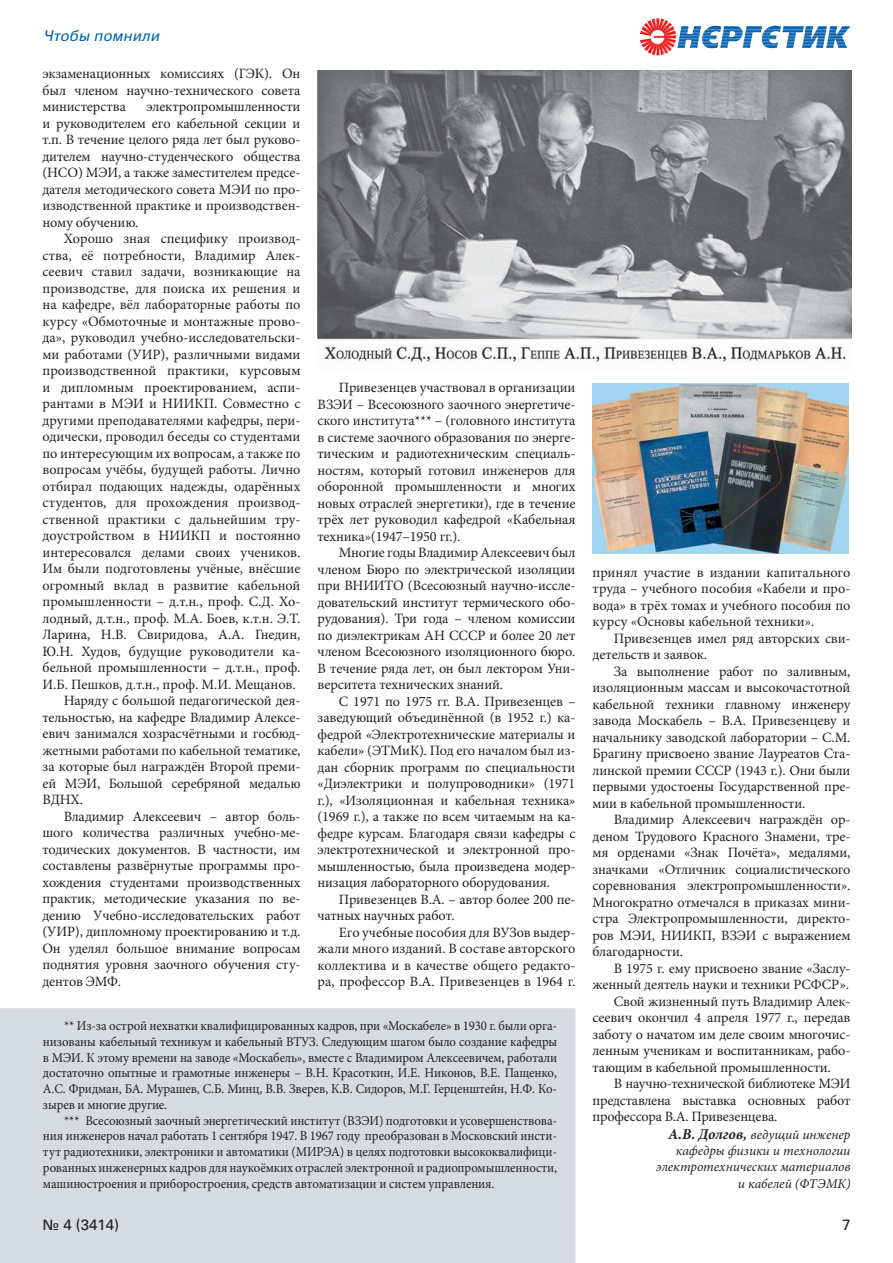
<style>
.page{position:relative;width:893px;height:1263px;background:#fff}
.page>*{position:absolute;margin:0;border:0;box-sizing:border-box;transform-origin:0 0}
.t1{font:italic 15px "Univers C";color:#0066b3}
.t2{font:15px "Univers C";color:#1c1a1c}
.t3{font:15px "Univers C";color:#231f20}
.t4{font:14.25px/16.5px "Minion Pro";letter-spacing:-.005em;color:#231f20;text-align:justify}
.t5{font:13.5px/15.8px "Minion Pro";letter-spacing:-.01em;color:#231f20;text-align:justify;scale:.95 1}
.t6{font:italic 13.5px/16.2px "Minion Pro";color:#231f20;text-align:right}
.s1{font-weight:700;font-size:15px}
</style>
<div class="page">
<img style="left:640px;top:18px;width:141px;height:37px">
<div style="left:0;top:1008px;width:575px;height:255px;background:#d5dbde"></div>
<div style="left:44px;top:1219px;width:74px;height:13px;background:#d5dbde"></div>
<img style="left:317px;top:71px;width:535px;height:292px">
<img style="left:592px;top:383px;width:256px;height:170px">
<p class="t1" style="left:43px;top:27px;width:118px">Чтобы помнили</p>
<p class="t4" style="left:42px;top:67px;width:259px">экзаменационных комиссиях (ГЭК). Он был членом научно-технического совета министерства</p>
<p class="t4" style="left:42px;top:100px;width:259px;text-indent:104px">электропромышленности и руководителем его кабельной секции и т.п. В течение целого ряда лет был руково&shy;дителем научно-студенческого общества (НСО) МЭИ, а также заместителем предсе&shy;дателя методического совета МЭИ по про&shy;изводственной практике и производствен&shy;ному обучению.</p>
<p class="t4" style="left:64px;top:232px;width:238px">Хорошо зная специфику производ-</p>
<p class="t4" style="left:42px;top:248px;width:259px">ства, её потребности, Владимир Алек-</p>
<p class="t4" style="left:42px;top:265px;width:259px">сеевич ставил задачи, возникающие на</p>
<p class="t4" style="left:42px;top:281px;width:259px">производстве, для поиска их решения и</p>
<p class="t4" style="left:42px;top:298px;width:259px">на кафедре, вёл лабораторные работы по</p>
<p class="t4" style="left:42px;top:314px;width:259px">курсу «Обмоточные и монтажные прово-</p>
<p class="t4" style="left:42px;top:331px;width:259px">да», руководил учебно-исследовательски-</p>
<p class="t4" style="left:42px;top:347px;width:259px">ми работами (УИР), различными видами</p>
<p class="t4" style="left:42px;top:364px;width:259px">производственной практики, курсовым</p>
<p class="t4" style="left:42px;top:380px;width:259px">и дипломным проектированием, аспи-</p>
<p class="t4" style="left:42px;top:397px;width:259px">рантами в МЭИ и НИИКП. Совместно с</p>
<p class="t4" style="left:42px;top:413px;width:259px">другими преподавателями кафедры, пери-</p>
<p class="t4" style="left:42px;top:430px;width:259px">одически, проводил беседы со студентами</p>
<p class="t4" style="left:42px;top:446px;width:259px">по интересующим их вопросам, а также по</p>
<p class="t4" style="left:42px;top:463px;width:259px">вопросам учёбы, будущей работы. Лично</p>
<p class="t4" style="left:42px;top:479px;width:259px">отбирал подающих надежды, одарённых</p>
<p class="t4" style="left:42px;top:496px;width:259px">студентов, для прохождения производ-</p>
<p class="t4" style="left:42px;top:512px;width:259px">ственной практики с дальнейшим тру-</p>
<p class="t4" style="left:42px;top:529px;width:259px">доустройством в НИИКП и постоянно</p>
<p class="t4" style="left:42px;top:545px;width:259px">интересовался делами своих учеников.</p>
<p class="t4" style="left:42px;top:562px;width:259px">Им были подготовлены учёные, внёсшие</p>
<p class="t4" style="left:42px;top:578px;width:259px">огромный вклад в развитие кабельной</p>
<p class="t4" style="left:42px;top:595px;width:259px">промышленности – д.т.н., проф. С.Д. Хо-</p>
<p class="t4" style="left:42px;top:611px;width:259px">лодный, д.т.н., проф. М.А. Боев, к.т.н. Э.Т.</p>
<p class="t4" style="left:42px;top:628px;width:259px">Ларина, Н.В. Свиридова, А.А. Гнедин,</p>
<p class="t4" style="left:42px;top:644px;width:259px">Ю.Н. Худов, будущие руководители ка-</p>
<p class="t4" style="left:42px;top:661px;width:259px">бельной промышленности – д.т.н., проф.</p>
<p class="t4" style="left:42px;top:677px;width:255px">И.Б. Пешков, д.т.н., проф. М.И. Мещанов.</p>
<p class="t4" style="left:64px;top:694px;width:238px">Наряду с большой педагогической дея-</p>
<p class="t4" style="left:42px;top:710px;width:259px">тельностью, на кафедре Владимир Алексе-</p>
<p class="t4" style="left:42px;top:727px;width:259px">евич занимался хозрасчётными и госбюд-</p>
<p class="t4" style="left:42px;top:743px;width:260px">жетными работами по кабельной тематике,</p>
<p class="t4" style="left:42px;top:760px;width:260px">за которые был награждён Второй преми-</p>
<p class="t4" style="left:42px;top:776px;width:259px">ей МЭИ, Большой серебряной медалью</p>
<p class="t4" style="left:42px;top:793px;width:42px">ВДНХ.</p>
<p class="t4" style="left:64px;top:809px;width:238px">Владимир Алексеевич – автор боль-</p>
<p class="t4" style="left:42px;top:826px;width:259px">шого количества различных учебно-ме-</p>
<p class="t4" style="left:42px;top:842px;width:259px">тодических документов. В частности, им</p>
<p class="t4" style="left:42px;top:859px;width:259px">составлены развёрнутые программы про-</p>
<p class="t4" style="left:42px;top:875px;width:259px">хождения студентами производственных</p>
<p class="t4" style="left:42px;top:892px;width:259px">практик, методические указания по ве-</p>
<p class="t4" style="left:42px;top:908px;width:259px">дению Учебно-исследовательских работ</p>
<p class="t4" style="left:42px;top:925px;width:259px">(УИР), дипломному проектированию и т.д.</p>
<p class="t4" style="left:42px;top:941px;width:259px">Он уделял большое внимание вопросам</p>
<p class="t4" style="left:42px;top:958px;width:259px">поднятия уровня заочного обучения сту-</p>
<p class="t4" style="left:42px;top:974px;width:80px">дентов ЭМФ.</p>
<p class="t4" style="left:317px;top:381px;width:259px;text-indent:21px">Привезенцев участвовал в организации ВЗЭИ – Всесоюзного заочного энергетиче&shy;ского института*** – (головного института в системе заочного образования по энерге&shy;тическим и радиотехническим специаль&shy;ностям, который готовил инженеров для оборонной промышленности и многих новых отраслей энергетики), где в течение трёх лет руководил кафедрой «Кабельная техника»(1947–1950 гг.).</p>
<p class="t4" style="left:317px;top:546px;width:259px;text-indent:21px">Многие годы Владимир Алексеевич был членом Бюро по электрической изоляции при ВНИИТО (Всесоюзный научно-иссле&shy;довательский институт термического обо&shy;рудования). Три года – членом комиссии по диэлектрикам АН СССР и более 20 лет членом Всесоюзного изоляционного бюро.<br>В течение ряда лет, он был лектором Уни&shy;верситета технических знаний.</p>
<p class="t4" style="left:317px;top:694px;width:260px;text-indent:21px">С 1971 по 1975 гг. В.А. Привезенцев – заведующий объединённой (в 1952 г.) ка&shy;федрой «Электротехнические материалы и кабели» (ЭТМиК). Под его началом был из&shy;дан сборник программ по специальности «Диэлектрики и полупроводники» (1971 г.), «Изоляционная и кабельная техника» (1969 г.), а также по всем читаемым на ка&shy;федре курсам. Благодаря связи кафедры с электротехнической и электронной про&shy;мышленностью, была произведена модер&shy;низация лабораторного оборудования.</p>
<p class="t4" style="left:317px;top:892px;width:259px;text-indent:21px">Привезенцев В.А. – автор более 200 пе&shy;чатных научных работ.</p>
<p class="t4" style="left:317px;top:925px;width:259px;text-indent:21px">Его учебные пособия для ВУЗов выдер&shy;жали много изданий. В составе авторского коллектива и в качестве общего редакто&shy;ра, профессор В.А. Привезенцев в 1964 г.</p>
<p class="t5" style="left:43px;top:1019px;width:543px;text-indent:21px">** Из-за острой нехватки квалифицированных кадров, при «Москабеле» в 1930 г. были орга&shy;низованы кабельный техникум и кабельный ВТУЗ. Следующим шагом было создание кафедры в МЭИ. К этому времени на заводе «Москабель», вместе с Владимиром Алексеевичем, работали достаточно опытные и грамотные инженеры – В.Н. Красоткин, И.Е. Никонов, В.Е. Пащенко, А.С. Фридман, БА. Мурашев, С.Б. Минц, В.В. Зверев, К.В. Сидоров, М.Г. Герценштейн, Н.Ф. Ко&shy;зырев и многие другие.</p>
<p class="t5" style="left:43px;top:1114px;width:543px;text-indent:21px">*** Всесоюзный заочный энергетический институт (ВЗЭИ) подготовки и усовершенствова&shy;ния инженеров начал работать 1 сентября 1947. В 1967 году преобразован в Московский инсти&shy;тут радиотехники, электроники и автоматики (МИРЭА) в целях подготовки высококвалифици&shy;рованных инженерных кадров для наукоёмких отраслей электронной и радиопромышленности, машиностроения и приборостроения, средств автоматизации и систем управления.</p>
<p class="t4" style="left:592px;top:565px;width:259px">принял участие в издании капитального труда – учебного пособия «Кабели и про&shy;вода» в трёх томах и учебного пособия по курсу «Основы кабельной техники».</p>
<p class="t4" style="left:592px;top:631px;width:259px;text-indent:21px">Привезенцев имел ряд авторских сви&shy;детельств и заявок.</p>
<p class="t4" style="left:592px;top:664px;width:259px;text-indent:21px">За выполнение работ по заливным, изоляционным массам и высокочастотной кабельной техники главному инженеру завода Москабель – В.А. Привезенцеву и начальнику заводской лаборатории – С.М.<br>Брагину присвоено звание Лауреатов Ста&shy;линской премии СССР (1943 г.). Они были первыми удостоены Государственной пре&shy;мии в кабельной промышленности.</p>
<p class="t4" style="left:592px;top:812px;width:260px;text-indent:21px">Владимир Алексеевич награждён ор&shy;деном Трудового Красного Знамени, тре&shy;мя орденами «Знак Почёта», медалями, значками «Отличник социалистического соревнования электропромышленности».<br>Многократно отмечался в приказах мини&shy;стра Электропромышленности, директо&shy;ров МЭИ, НИИКП, ВЗЭИ с выражением благодарности.</p>
<p class="t4" style="left:614px;top:961px;width:238px">В 1975 г. ему присвоено звание «Заслу-</p>
<p class="t4" style="left:592px;top:977px;width:258px">женный деятель науки и техники РСФСР».</p>
<p class="t4" style="left:614px;top:994px;width:238px">Свой жизненный путь Владимир Алек-</p>
<p class="t4" style="left:592px;top:1010px;width:259px">сеевич окончил 4 апреля 1977 г., передав</p>
<p class="t4" style="left:592px;top:1027px;width:259px">заботу о начатом им деле своим многочис-</p>
<p class="t4" style="left:592px;top:1043px;width:259px">ленным ученикам и воспитанникам, рабо-</p>
<p class="t4" style="left:592px;top:1060px;width:240px">тающим в кабельной промышленности.</p>
<p class="t4" style="left:614px;top:1076px;width:238px">В научно-технической библиотеке МЭИ</p>
<p class="t4" style="left:592px;top:1093px;width:259px">представлена выставка основных работ</p>
<p class="t4" style="left:592px;top:1109px;width:186px">профессора В.А. Привезенцева.</p>
<p class="t6" style="left:656px;top:1126px;width:196px"><span class="s1">А.В. Долгов,</span> ведущий инженер кафедры физики и технологии электротехнических материалов и кабелей (ФТЭМК)</p>
<p class="t2" style="left:42px;top:1216px;width:78px">№ 4 (3414)</p>
<p class="t3" style="left:842px;top:1216px;width:10px">7</p>
</div>
